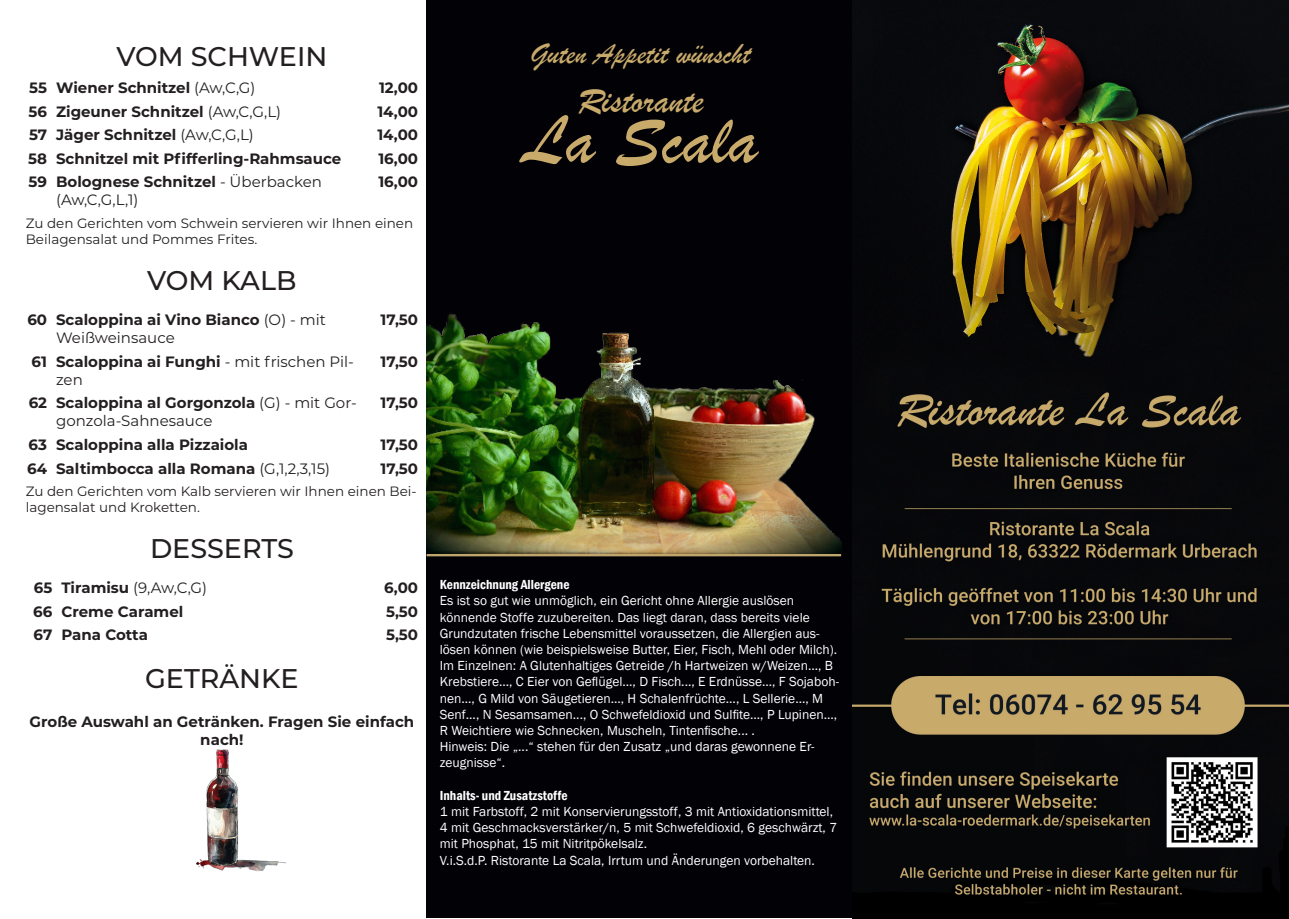
<style>
.page{position:relative;width:1289px;height:919px;background:#fff}
.page>*{position:absolute;margin:0;border:0;box-sizing:border-box;transform-origin:0 0}
.t1{font:72px "Brush Script";color:#c8aa6a}
.t2{font:37.5px "Brush Script";color:#c8aa6a}
.t3{font:30px "Brush Script";color:#c8aa6a}
.t4{font:100 27px "Montserrat";color:#231f20}
.t5{font:700 15px/18px "Montserrat";color:#231f20}
.t6{font:15px/18px "Montserrat";color:#231f20}
.t7{font:13.5px/16.2px "Franklin Gothic";color:#fff}
.t8{font:13.5px/16.2px "Montserrat";color:#231f20}
.t9{font:600 condensed 13.5px "Franklin Gothic";color:#fff}
.s1{font-weight:400}
.s2{font-weight:700}
</style>
<div class="page">
<div style="left:426px;top:1px;width:436px;height:917px;background:#010106"></div>
<hr style="left:426px;top:553px;width:415px;height:3px;background:#bfa46b">
<img style="left:852px;top:0;width:436px;height:918px">
<img style="left:426px;top:313px;width:415px;height:240px">
<img style="left:197px;top:749px;width:89px;height:123px">
<p class="t4" style="left:116px;top:39px;width:212px">VOM SCHWEIN</p>
<p class="t5" style="left:29px;top:78px;width:19px">55</p>
<p class="t5" style="left:56px;top:78px;width:201px">Wiener Schnitzel <span class="s1">(Aw,C,G)</span></p>
<p class="t5" style="left:379px;top:78px;width:40px">12,00</p>
<p class="t5" style="left:29px;top:102px;width:20px">56</p>
<p class="t5" style="left:56px;top:102px;width:226px">Zigeuner Schnitzel <span class="s1">(Aw,C,G,L)</span></p>
<p class="t5" style="left:377px;top:102px;width:42px">14,00</p>
<p class="t5" style="left:29px;top:125px;width:20px">57</p>
<p class="t5" style="left:56px;top:125px;width:199px">Jäger Schnitzel <span class="s1">(Aw,C,G,L)</span></p>
<p class="t5" style="left:377px;top:125px;width:42px">14,00</p>
<p class="t5" style="left:28px;top:149px;width:20px">58</p>
<p class="t5" style="left:56px;top:149px;width:287px">Schnitzel mit Pfifferling-Rahmsauce</p>
<p class="t5" style="left:378px;top:149px;width:41px">16,00</p>
<p class="t5" style="left:29px;top:172px;width:20px">59</p>
<p class="t6" style="left:56px;top:172px;width:267px"><span class="s2">Bolognese Schnitzel</span> - Überbacken (Aw,C,G,L,1)</p>
<p class="t5" style="left:378px;top:172px;width:41px">16,00</p>
<p class="t8" style="left:26px;top:214px;width:389px">Zu den Gerichten vom Schwein servieren wir Ihnen einen<br>Beilagensalat und Pommes Frites.</p>
<p class="t4" style="left:147px;top:263px;width:151px">VOM KALB</p>
<p class="t5" style="left:27px;top:310px;width:21px">60</p>
<p class="t5" style="left:56px;top:310px;width:271px">Scaloppina ai Vino Bianco <span class="s1">(O) - mit<br>Weißweinsauce</span></p>
<p class="t5" style="left:380px;top:310px;width:39px">17,50</p>
<p class="t5" style="left:32px;top:352px;width:17px">61</p>
<p class="t6" style="left:56px;top:352px;width:299px"><span class="s2">Scaloppina ai Funghi</span> - mit frischen Pil&shy;zen</p>
<p class="t5" style="left:380px;top:352px;width:39px">17,50</p>
<p class="t5" style="left:29px;top:393px;width:20px">62</p>
<p class="t6" style="left:56px;top:393px;width:302px"><span class="s2">Scaloppina al Gorgonzola</span> (G) - mit Gor&shy;gonzola-Sahnesauce</p>
<p class="t5" style="left:380px;top:393px;width:39px">17,50</p>
<p class="t5" style="left:29px;top:435px;width:20px">63</p>
<p class="t5" style="left:56px;top:435px;width:193px">Scaloppina alla Pizzaiola</p>
<p class="t5" style="left:380px;top:435px;width:39px">17,50</p>
<p class="t5" style="left:27px;top:458px;width:21px">64</p>
<p class="t5" style="left:56px;top:458px;width:275px">Saltimbocca alla Romana <span class="s1">(G,1,2,3,15)</span></p>
<p class="t5" style="left:380px;top:458px;width:39px">17,50</p>
<p class="t8" style="left:26px;top:482px;width:392px">Zu den Gerichten vom Kalb servieren wir Ihnen einen Bei&shy;lagensalat und Kroketten.</p>
<p class="t4" style="left:150px;top:531px;width:145px">DESSERTS</p>
<p class="t5" style="left:34px;top:578px;width:20px">65</p>
<p class="t6" style="left:61px;top:578px;width:147px"><span class="s2">Tiramisu</span> (9,Aw,C,G)</p>
<p class="t5" style="left:384px;top:578px;width:35px">6,00</p>
<p class="t5" style="left:33px;top:601px;width:21px">66</p>
<p class="t5" style="left:61px;top:601px;width:123px">Creme Caramel</p>
<p class="t5" style="left:386px;top:601px;width:33px">5,50</p>
<p class="t5" style="left:34px;top:625px;width:20px">67</p>
<p class="t5" style="left:61px;top:625px;width:88px">Pana Cotta</p>
<p class="t5" style="left:386px;top:625px;width:33px">5,50</p>
<p class="t4" style="left:145px;top:660px;width:155px">GETRÄNKE</p>
<p class="t5" style="left:30px;top:712px;width:386px;text-align:center">Große Auswahl an Getränken. Fragen Sie einfach nach!</p>
<p class="t3" style="left:530px;top:35px;width:221px">Guten Appetit wünscht</p>
<p class="t2" style="left:577px;top:78px;width:128px">Ristorante</p>
<p class="t1" style="left:523px;top:96px;width:236px">La Scala</p>
<p class="t9" style="left:440px;top:575px;width:131px">Kennzeichnung Allergene</p>
<p class="t7" style="left:440px;top:593px;width:401px">Es ist so gut wie unmöglich, ein Gericht ohne Allergie auslösen könnende Stoffe zuzubereiten. Das liegt daran, dass bereits viele Grundzutaten frische Lebensmittel voraussetzen, die Allergien aus&shy;lösen können (wie beispielsweise Butter, Eier, Fisch, Mehl oder Milch).<br>Im Einzelnen: A Glutenhaltiges Getreide /h Hartweizen w/Weizen..., B Krebstiere..., C Eier von Geflügel..., D Fisch..., E Erdnüsse..., F Sojaboh&shy;nen..., G Mild von Säugetieren..., H Schalenfrüchte..., L Sellerie..., M Senf..., N Sesamsamen..., O Schwefeldioxid und Sulfite..., P Lupinen..., R Weichtiere wie Schnecken, Muscheln, Tintenfische... .<br>Hinweis: Die „...“ stehen für den Zusatz „und daras gewonnene Er&shy;zeugnisse“.</p>
<p class="t9" style="left:440px;top:786px;width:129px">Inhalts- und Zusatzstoffe</p>
<p class="t7" style="left:440px;top:803px;width:399px">1 mit Farbstoff, 2 mit Konservierungsstoff, 3 mit Antioxidationsmittel,<br>4 mit Geschmacksverstärker/n, 5 mit Schwefeldioxid, 6 geschwärzt, 7 mit Phosphat, 15 mit Nitritpökelsalz.</p>
<p class="t7" style="left:440px;top:852px;width:377px">V.i.S.d.P. Ristorante La Scala, Irrtum und Änderungen vorbehalten.</p>
</div>
